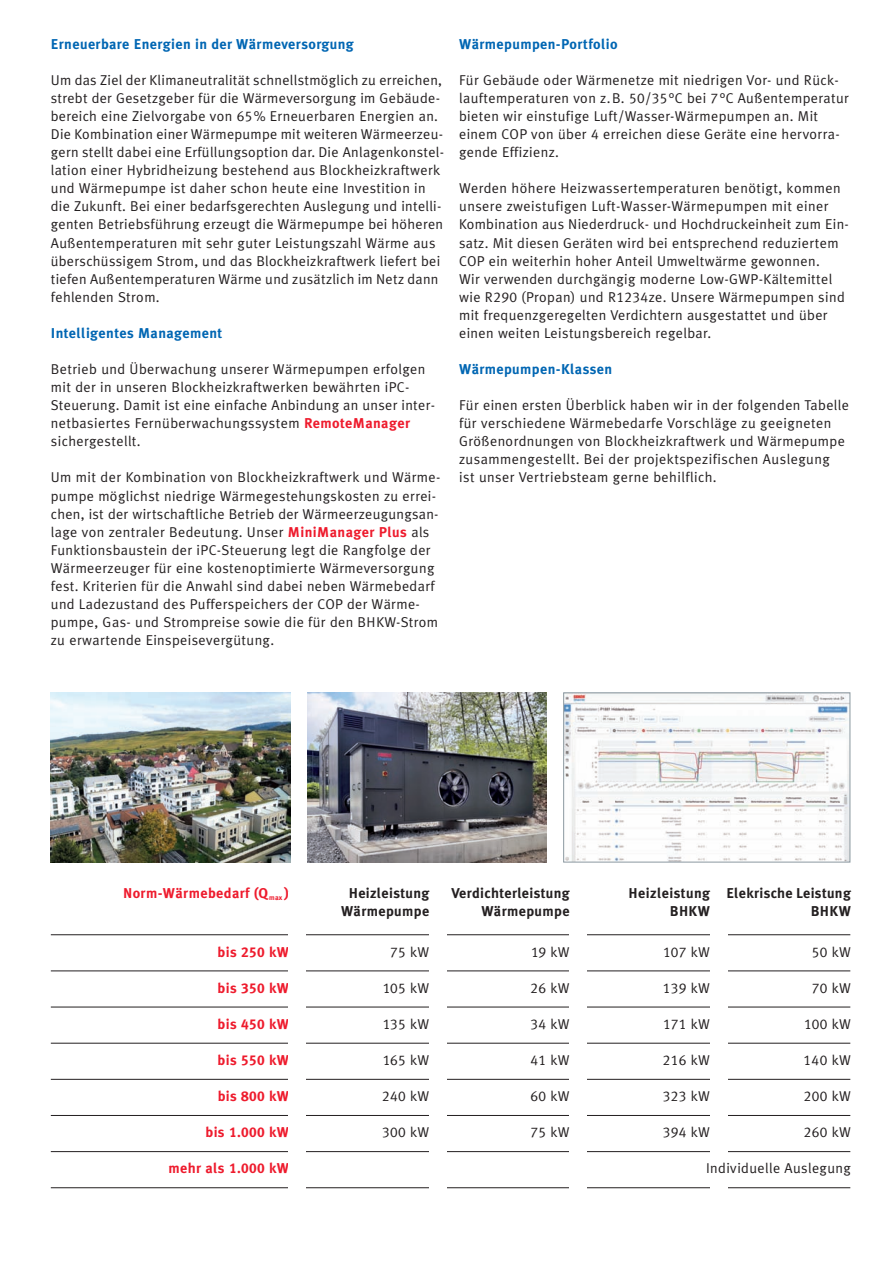
<style>
.page{position:relative;width:893px;height:1263px;background:#fff}
.page>*{position:absolute;margin:0;border:0;box-sizing:border-box;transform-origin:0 0}
.t1{font:14.25px/18px "Meta Plus Normal";letter-spacing:.025em;color:#231f20}
.t2{font:14.25px "Meta Plus Normal Caps";letter-spacing:.025em;color:#231f20}
.t3{font:700 14.25px "Meta Plus";letter-spacing:.025em;color:#0166b3}
.t4{font:700 14.25px/18px "Meta Plus";letter-spacing:.02em;color:#231f20;text-align:right}
.t5{font:700 14.25px "Meta Plus";letter-spacing:.025em;color:#ee1b2d}
.s1{font-family:"Meta Plus Normal Caps"}
.s2{font-family:"Meta Plus";font-weight:700;color:#ee1b2d}
.s3{font-family:"Meta Plus Bold Caps";font-weight:400}
.s4{font-family:"Meta Plus Normal"}
</style>
<div class="page">
<hr style="left:51px;top:1187px;width:799px;height:1px;background:#231f20">
<hr style="left:51px;top:1151px;width:799px;height:1px;background:#231f20">
<hr style="left:51px;top:1115px;width:799px;height:1px;background:#231f20">
<hr style="left:51px;top:1079px;width:799px;height:1px;background:#231f20">
<hr style="left:51px;top:1043px;width:799px;height:1px;background:#231f20">
<hr style="left:51px;top:1007px;width:799px;height:1px;background:#231f20">
<hr style="left:51px;top:971px;width:799px;height:1px;background:#231f20">
<hr style="left:51px;top:934px;width:799px;height:1px;background:#231f20">
<div style="left:289px;top:892px;width:17px;height:340px;background:#fff"></div>
<div style="left:429px;top:892px;width:17px;height:340px;background:#fff"></div>
<div style="left:570px;top:892px;width:17px;height:340px;background:#fff"></div>
<div style="left:710px;top:892px;width:17px;height:340px;background:#fff"></div>
<img style="left:51px;top:692px;width:239px;height:170px">
<img style="left:307px;top:692px;width:239px;height:170px">
<img style="left:565px;top:694px;width:283px;height:166px">
<div style="left:563px;top:692px;width:287px;height:170px;border:1px solid #8b98a0"></div>
<p class="t3" style="left:51px;top:38px;width:304px">Erneuerbare Energien in der Wärmeversorgung</p>
<p class="t1" style="left:51px;top:72px;width:395px">Um das Ziel der Klimaneutralität schnellstmöglich zu erreiche n , strebt der Gesetzgeber für die Wärmeversorgung im Gebäude - bereich eine Zielvorgabe von <span class="s1">65</span>% Erneuerbaren Energien an.<br>Die Kombination einer Wärmepumpe mit weiteren Wärmeer ze u - gern stellt dabei eine Erfüllungsoption dar. Die Anlagen kon st e l - lation einer Hybridheizung bestehend aus Blockheizkraftwerk und Wärmepumpe ist daher schon heute eine Investition in die Zukunft. Bei einer bedarfsgerechten Auslegung und intelli&shy;genten Betriebsführung erzeugt die Wärmepumpe bei höheren Außentemperaturen mit sehr guter Leistungszahl Wärme aus überschüssigem Strom, und das Blockheizkraftwerk liefert bei tiefen Außentemperaturen Wärme und zusätzlich im Netz dann fehlenden Strom.</p>
<p class="t3" style="left:51px;top:327px;width:173px">Intelligentes Management</p>
<p class="t1" style="left:51px;top:361px;width:386px">Betrieb und Überwachung unserer Wärmepumpen erfolgen mit der in unseren Blockheizkraftwerken bewährten iPC-Steue rung. Damit ist eine einfache Anbindung an unser inter&shy;netbasiertes Fernüberwachungssystem <span class="s2">RemoteManager </span>sichergestellt.</p>
<p class="t1" style="left:51px;top:470px;width:391px">Um mit der Kombination von Blockheizkraftwerk und Wärme - pumpe möglichst niedrige Wärmegestehungskosten zu errei&shy;chen, ist der wirtschaftliche Betrieb der Wärmeerzeu gung s an - lage von zentraler Bedeutung. Unser <span class="s2">MiniManager Plus</span> als Funktionsbaustein der iPC-Steuerung legt die Rangfolge der Wärmeerzeuger für eine kostenoptimierte Wärmeversorgung fest. Kriterien für die Anwahl sind dabei neben Wärmebedarf und Ladezustand des Pufferspeichers der COP der Wärme - pumpe, Gas- und Strompreise sowie die für den BHKW-Strom zu erwartende Einspeisevergütung.</p>
<p class="t3" style="left:459px;top:38px;width:160px">Wärmepumpen-Portfolio</p>
<p class="t1" style="left:459px;top:72px;width:391px">Für Gebäude oder Wärmenetze mit niedrigen Vor- und Rück - lauftemperaturen von z.B. <span class="s1">50/35</span>°C bei <span class="s1">7</span>°C Außentemperatur bieten wir einstufige Luft/Wasser-Wärmepumpen an. Mit einem COP von über <span class="s1">4</span> erreichen diese Geräte eine hervorra&shy;gende Effizienz.</p>
<p class="t1" style="left:459px;top:180px;width:391px">Werden höhere Heizwassertemperaturen benötigt, kommen unsere zweistufigen Luft-Wasser-Wärmepumpen mit einer Kombination aus Niederdruck- und Hochdruckeinheit zum Ei n - satz. Mit diesen Geräten wird bei entsprechend reduziertem COP ein weiterhin hoher Anteil Umweltwärme gewonnen.<br>Wir verwenden durchgängig moderne Low-GWP-Kältemittel wie R<span class="s1">290</span> (Propan) und R<span class="s1">1234</span>ze. Unsere Wärmepumpen sind mit frequenzgeregelten Verdichtern ausgestattet und über einen weiten Leistungsbereich regelbar.</p>
<p class="t3" style="left:459px;top:364px;width:155px">Wärmepumpen-Klassen</p>
<p class="t1" style="left:459px;top:397px;width:391px">Für einen ersten Überblick haben wir in der folgenden Tabelle für verschiedene Wärmebedarfe Vorschläge zu geeigneten Größenordnungen von Blockheizkraftwerk und Wärme pumpe zusammengestellt. Bei der projektspezifischen Auslegung<br>ist unser Vertriebsteam gerne behilflich.</p>
<p class="t5" style="left:123px;top:888px;width:167px">Norm-Wärmebedarf (Q <sub>max</sub> )</p>
<p class="t5" style="left:218px;top:946px;width:73px">bis <span class="s3">250</span> kW</p>
<p class="t5" style="left:218px;top:982px;width:73px">bis <span class="s3">350</span> kW</p>
<p class="t5" style="left:218px;top:1018px;width:73px">bis <span class="s3">450</span> kW</p>
<p class="t5" style="left:218px;top:1054px;width:73px">bis <span class="s3">550</span> kW</p>
<p class="t5" style="left:218px;top:1091px;width:73px">bis <span class="s3">800</span> kW</p>
<p class="t5" style="left:205px;top:1127px;width:85px">bis <span class="s3">1.000</span> kW</p>
<p class="t5" style="left:169px;top:1163px;width:122px">mehr als <span class="s3">1.000</span> kW</p>
<p class="t4" style="left:341px;top:885px;width:90px;text-align:center">Heizleistung<br>Wärmepumpe</p>
<p class="t2" style="left:390px;top:943px;width:41px">75 <span class="s4">kW</span></p>
<p class="t2" style="left:383px;top:979px;width:48px">105 <span class="s4">kW</span></p>
<p class="t2" style="left:383px;top:1016px;width:48px">135 <span class="s4">kW</span></p>
<p class="t2" style="left:383px;top:1052px;width:48px">165 <span class="s4">kW</span></p>
<p class="t2" style="left:382px;top:1088px;width:49px">240 <span class="s4">kW</span></p>
<p class="t2" style="left:382px;top:1124px;width:49px">300 <span class="s4">kW</span></p>
<p class="t4" style="left:451px;top:885px;width:120px">Verdichterleistung<br>Wärmepumpe</p>
<p class="t2" style="left:531px;top:943px;width:40px">19 <span class="s4">kW</span></p>
<p class="t2" style="left:530px;top:979px;width:41px">26 <span class="s4">kW</span></p>
<p class="t2" style="left:530px;top:1016px;width:41px">34 <span class="s4">kW</span></p>
<p class="t2" style="left:530px;top:1052px;width:41px">41 <span class="s4">kW</span></p>
<p class="t2" style="left:530px;top:1088px;width:41px">60 <span class="s4">kW</span></p>
<p class="t2" style="left:530px;top:1124px;width:41px">75 <span class="s4">kW</span></p>
<p class="t4" style="left:726px;top:885px;width:126px">Elekrische Leistung<br>BHKW</p>
<p class="t2" style="left:812px;top:943px;width:41px">50 <span class="s4">kW</span></p>
<p class="t2" style="left:812px;top:979px;width:41px">70 <span class="s4">kW</span></p>
<p class="t2" style="left:804px;top:1016px;width:48px">100 <span class="s4">kW</span></p>
<p class="t2" style="left:803px;top:1052px;width:49px">140 <span class="s4">kW</span></p>
<p class="t2" style="left:804px;top:1088px;width:49px">200 <span class="s4">kW</span></p>
<p class="t2" style="left:804px;top:1124px;width:49px">260 <span class="s4">kW</span></p>
<p class="t1" style="left:706px;top:1161px;width:146px">Individuelle Auslegung</p>
<p class="t4" style="left:629px;top:885px;width:83px">Heizleistung<br>BHKW</p>
<p class="t2" style="left:663px;top:943px;width:48px">107 <span class="s4">kW</span></p>
<p class="t2" style="left:663px;top:979px;width:49px">139 <span class="s4">kW</span></p>
<p class="t2" style="left:663px;top:1016px;width:48px">171 <span class="s4">kW</span></p>
<p class="t2" style="left:663px;top:1052px;width:49px">216 <span class="s4">kW</span></p>
<p class="t2" style="left:663px;top:1088px;width:49px">323 <span class="s4">kW</span></p>
<p class="t2" style="left:663px;top:1124px;width:49px">394 <span class="s4">kW</span></p>
</div>
